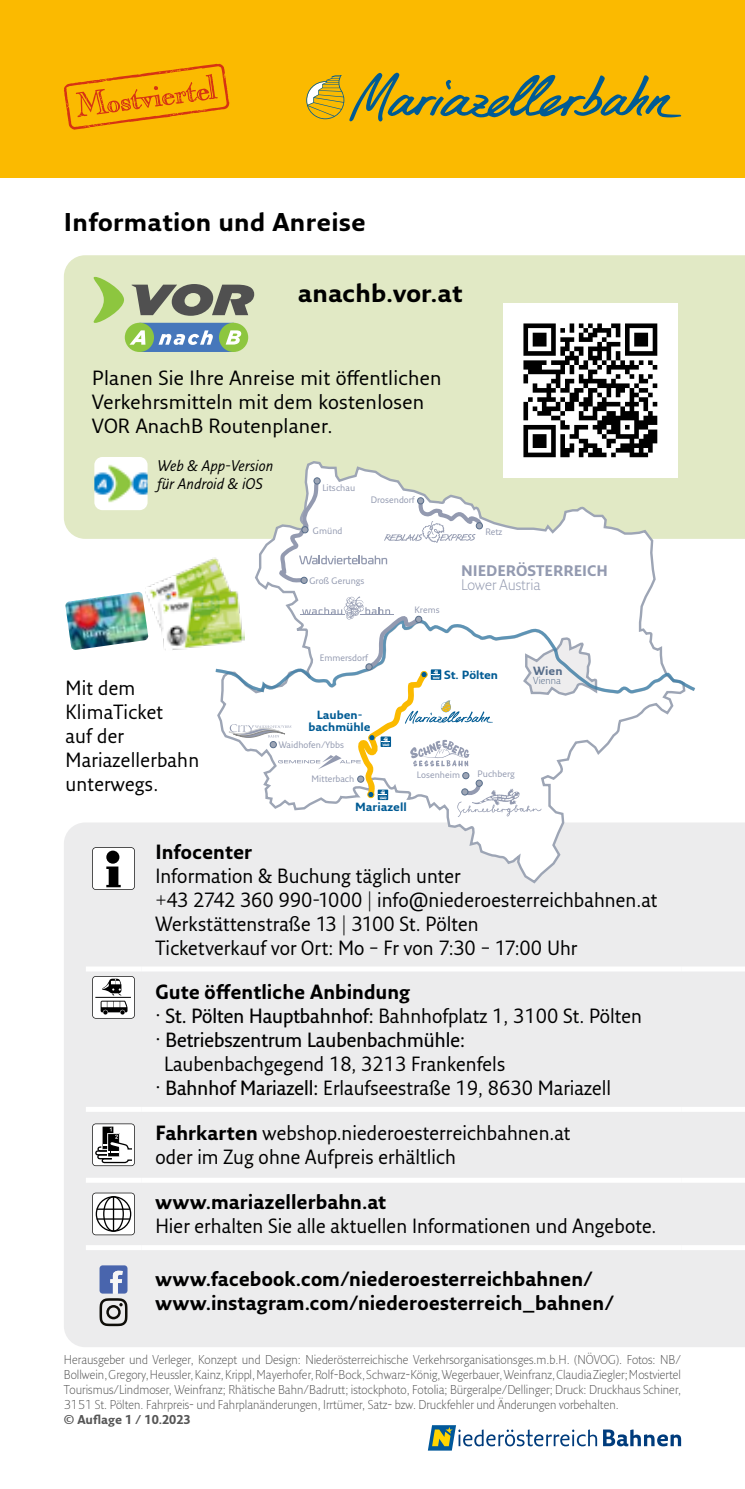
<style>
.page{position:relative;width:745px;height:1489px;background:#fff}
.page>*{position:absolute;margin:0;border:0;box-sizing:border-box;transform-origin:0 0}
.t1{font:700 25px "Fresco Sans Pro";letter-spacing:.015em;color:#000}
.t2{font:20px/24px "Fresco Sans Pro";letter-spacing:.005em;color:#000;scale:.95 1}
.t3{font:700 20px/24px "Fresco Sans Pro";letter-spacing:.005em;color:#000;scale:.95 1}
.t4{font:20px/24px "Fresco Sans Pro";letter-spacing:.005em;color:#000}
.t5{font:600 20px "Fresco Sans Pro";color:#000;scale:.95 1}
.t6{font:italic 15px/18px "Fresco Sans Pro";color:#000;scale:.95 1}
.t7{font:700 14.75px "Fresco Sans Pro";color:#939ab0}
.t8{font:300 14.75px "Fresco Sans Pro";color:#939ab0}
.t9{font:300 12.5px/15px "Fresco Sans Pro";color:#565656;text-align:justify;scale:.96 1}
.t10{font:700 12.5px "Fresco Sans Pro";color:#565656;scale:.96 1}
.t11{font:700 11.5px/11.5px "Fresco Sans Pro";color:#005b94;text-align:center}
.t12{font:700 11.5px "Fresco Sans Pro";color:#576d8a}
.t13{font:300 10px "Fresco Sans Pro";color:#576d8a}
.t14{font:9px "Fresco Sans Pro";color:#939ab0}
.s1{font-weight:600}
.s2{font-weight:400}
.s3{font-weight:700}
</style>
<div class="page">
<div style="left:64px;top:823px;width:680px;height:523px;background:#ececed"></div>
<div style="left:86px;top:966px;width:55px;height:5px;background:#fff"></div>
<div style="left:141px;top:966px;width:539px;height:5px;background:#fff"></div>
<div style="left:680px;top:966px;width:64px;height:5px;background:#fff"></div>
<div style="left:86px;top:1106px;width:55px;height:5px;background:#fff"></div>
<div style="left:141px;top:1106px;width:539px;height:5px;background:#fff"></div>
<div style="left:680px;top:1106px;width:64px;height:5px;background:#fff"></div>
<div style="left:86px;top:1177px;width:55px;height:5px;background:#fff"></div>
<div style="left:141px;top:1177px;width:539px;height:5px;background:#fff"></div>
<div style="left:680px;top:1177px;width:64px;height:5px;background:#fff"></div>
<div style="left:86px;top:1244px;width:55px;height:5px;background:#fff"></div>
<div style="left:141px;top:1244px;width:539px;height:5px;background:#fff"></div>
<div style="left:680px;top:1244px;width:64px;height:5px;background:#fff"></div>
<svg style="left:92px;top:847px;width:43px;height:42px"></svg>
<svg style="left:92px;top:976px;width:43px;height:42px"></svg>
<hr style="left:95px;top:996px;width:36px;height:1px;background:#000">
<svg style="left:92px;top:1123px;width:43px;height:42px"></svg>
<svg style="left:92px;top:1192px;width:43px;height:43px"></svg>
<div style="left:96px;top:1196px;width:35px;height:35px;border:1px solid #000;border-radius:50%"></div>
<div style="left:103px;top:1196px;width:21px;height:35px;border:1px solid #000;border-radius:50%"></div>
<hr style="left:113px;top:1196px;width:1px;height:34px;background:#000">
<hr style="left:97px;top:1208px;width:33px;height:1px;background:#000">
<hr style="left:97px;top:1218px;width:33px;height:1px;background:#000">
<svg style="left:99px;top:1265px;width:28px;height:60px"></svg>
<div style="left:0;top:0;width:744px;height:177px;background:#fbba00"></div>
<svg style="left:306px;top:73px;width:374px;height:48px"></svg>
<svg style="left:64px;top:64px;width:165px;height:66px"></svg>
<div style="left:64px;top:255px;width:680px;height:284px;background:#e1e9c5"></div>
<svg style="left:92px;top:277px;width:162px;height:75px"></svg>
<div style="left:502px;top:303px;width:175px;height:174px;background:#fff"></div>
<svg style="left:523px;top:323px;width:134px;height:134px"></svg>
<svg style="left:216px;top:459px;width:470px;height:426px"></svg>
<svg style="left:278px;top:475px;width:204px;height:110px"></svg>
<svg style="left:215px;top:596px;width:479px;height:221px"></svg>
<img style="left:94px;top:457px;width:53px;height:53px">
<svg style="left:603px;top:1429px;width:77px;height:17px"></svg>
<svg style="left:428px;top:1425px;width:168px;height:25px"></svg>
<img style="left:145px;top:554px;width:99px;height:96px">
<img style="left:65px;top:592px;width:83px;height:58px">
<p class="t1" style="left:64px;top:207px;width:303px">Information und Anreise</p>
<p class="t1" style="left:298px;top:278px;width:166px">anachb.vor.at</p>
<p class="t4" style="left:92px;top:365px;width:351px">Planen Sie Ihre Anreise mit öffentlichen<br>Verkehrsmitteln mit dem kostenlosen<br>VOR AnachB Routenplaner.</p>
<p class="t6" style="left:157px;top:456px;width:123px">Web &amp; App-Version für Android &amp; iOS</p>
<p class="t14" style="left:322px;top:482px;width:34px">Litschau</p>
<p class="t14" style="left:313px;top:525px;width:31px">Gmünd</p>
<p class="t14" style="left:371px;top:494px;width:45px">Drosendorf</p>
<p class="t14" style="left:309px;top:575px;width:57px">Groß Gerungs</p>
<p class="t14" style="left:319px;top:652px;width:50px">Emmersdorf</p>
<p class="t14" style="left:414px;top:604px;width:27px">Krems</p>
<p class="t14" style="left:485px;top:525px;width:18px">Retz</p>
<p class="t7" style="left:461px;top:561px;width:148px">NIEDERÖSTERREICH</p>
<p class="t8" style="left:461px;top:575px;width:81px">Lower Austria</p>
<p class="t2" style="left:65px;top:675px;width:142px">Mit dem<br>KlimaTicket<br>auf der<br>Mariazellerbahn unterwegs.</p>
<p class="t11" style="left:308px;top:709px;width:64px">Lauben&shy;bachmühle</p>
<p class="t14" style="left:278px;top:739px;width:67px">Waidhofen/Ybbs</p>
<p class="t11" style="left:444px;top:669px;width:55px">St. Pölten</p>
<p class="t14" style="left:311px;top:773px;width:44px">Mitterbach</p>
<p class="t14" style="left:416px;top:769px;width:45px">Losenheim</p>
<p class="t14" style="left:477px;top:768px;width:39px">Puchberg</p>
<p class="t11" style="left:355px;top:800px;width:53px">Mariazell</p>
<p class="t12" style="left:533px;top:664px;width:31px">Wien</p>
<p class="t13" style="left:533px;top:674px;width:29px">Vienna</p>
<p class="t3" style="left:155px;top:839px;width:103px">Infocenter</p>
<p class="t2" style="left:155px;top:863px;width:529px">Information &amp; Buchung täglich unter<br>+43 2742 360 990-1000 | info@niederoesterreichbahnen.at Werkstättenstraße 13 | 3100 St. Pölten<br>Ticketverkauf vor Ort: Mo – Fr von 7:30 – 17:00 Uhr</p>
<p class="t3" style="left:155px;top:979px;width:269px">Gute öffentliche Anbindung</p>
<p class="t2" style="left:155px;top:1003px;width:513px">∙ <span class="s1">St. Pölten Hauptbahnhof:</span> Bahnhofplatz 1, 3100 St. Pölten</p>
<p class="t5" style="left:155px;top:1027px;width:327px"><span class="s2">∙</span> Betriebszentrum Laubenbachmühle:</p>
<p class="t2" style="left:164px;top:1051px;width:360px">Laubenbachgegend 18, 3213 Frankenfels</p>
<p class="t2" style="left:155px;top:1075px;width:481px">∙ <span class="s1">Bahnhof Mariazell:</span> Erlaufseestraße 19, 8630 Mariazell</p>
<p class="t2" style="left:155px;top:1120px;width:438px"><span class="s3">Fahrkarten</span> webshop.niederoesterreichbahnen.at oder im Zug ohne Aufpreis erhältlich</p>
<p class="t3" style="left:155px;top:1189px;width:244px">www.mariazellerbahn.at</p>
<p class="t2" style="left:155px;top:1213px;width:528px">Hier erhalten Sie alle aktuellen Informationen und Angebote.</p>
<p class="t3" style="left:155px;top:1266px;width:484px">www.facebook.com/niederoesterreichbahnen/ www.instagram.com/niederoesterreich_bahnen/</p>
<p class="t9" style="left:64px;top:1351px;width:644px">Herausgeber und Verleger, Konzept und Design: Niederösterreichische Verkehrsorganisationsges.m.b.H. (NÖVOG). Fotos: NB/ Bollwein, Gregory, Heussler, Kainz, Krippl, Mayerhofer, Rolf-Bock, Schwarz-König, Wegerbauer, Weinfranz, Claudia Ziegler; Mostviertel Tourismus/Lindmoser, Weinfranz; Rhätische Bahn/Badrutt; istockphoto, Fotolia; Bürgeralpe/Dellinger; Druck: Druckhaus Schiner, 3151 St. Pölten. Fahrpreis- und Fahrplanänderungen, Irrtümer, Satz- bzw. Druckfehler und Änderungen vorbehalten.</p>
<p class="t10" style="left:64px;top:1411px;width:133px">© Auflage 1 / 10.2023</p>
</div>
